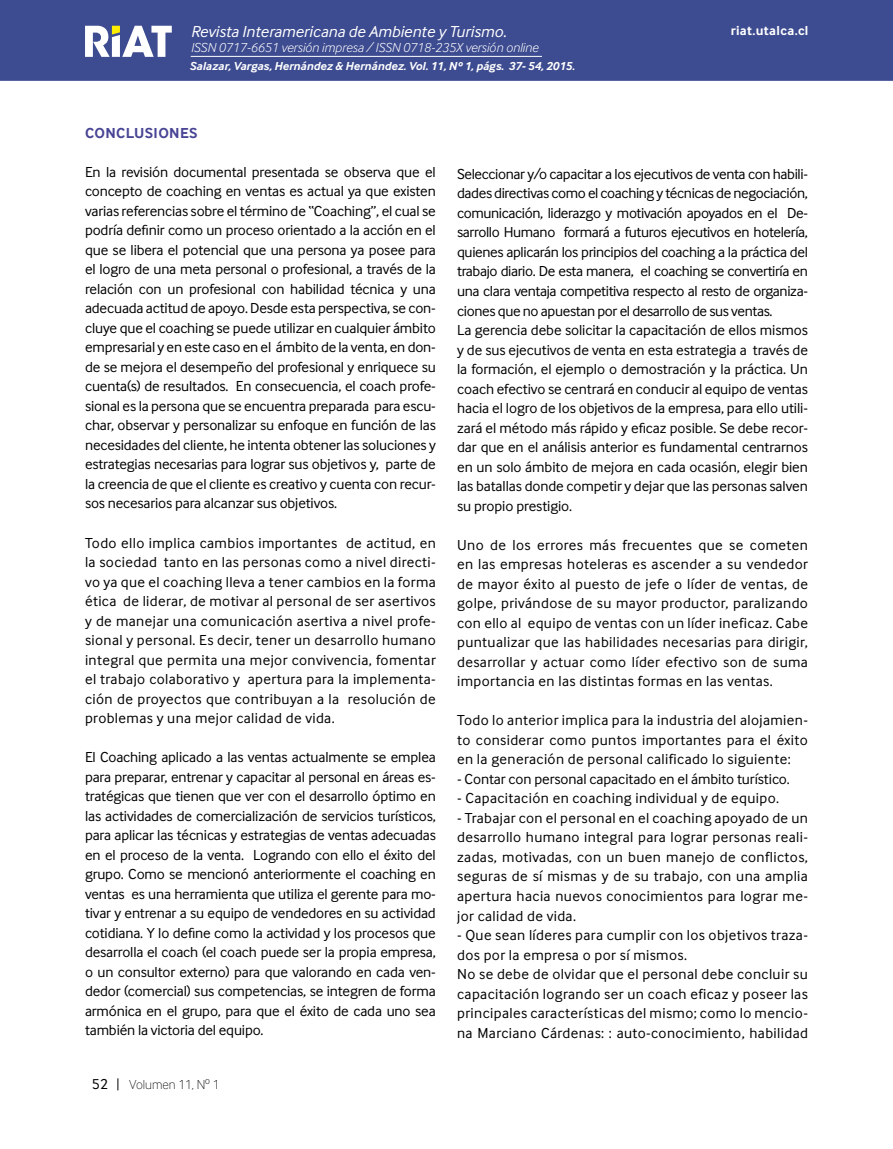
<style>
.page{position:relative;width:893px;height:1149px;background:#fff}
.page>*{position:absolute;margin:0;border:0;box-sizing:border-box;transform-origin:0 0}
.t1{font:italic 16.5px "Inter Face";color:#fff}
.t2{font:15px/19.5px "Inter Face";letter-spacing:-.005em;color:#000;text-align:justify}
.t3{font:15px/19.5px "Inter Face";letter-spacing:.025em;color:#000}
.t4{font:700 15px "Inter Face";letter-spacing:.025em;color:#484495}
.t5{font:italic 300 13.5px "Inter Face";color:#fff}
.t6{font:700 13.5px "Inter Face";letter-spacing:.025em;color:#fff}
.t7{font:100 13.5px "Inter Face";color:#000}
.t8{font:italic 700 12px "Inter Face";color:#fff}
</style>
<div class="page">
<div style="left:0;top:0;width:893px;height:81px;background:#3d4b90"></div>
<svg style="left:85px;top:26px;width:87px;height:31px"></svg>
<hr style="left:191px;top:56px;width:351px;height:1px;background:#fff">
<p class="t1" style="left:191px;top:22px;width:317px">Revista Interamericana de Ambiente y Turismo.</p>
<p class="t5" style="left:191px;top:39px;width:349px">ISSN 0717-6651 versión impresa / ISSN 0718-235X versión online</p>
<p class="t8" style="left:190px;top:59px;width:387px">Salazar, Vargas, Hernández &amp; Hernández. Vol. 11, Nº 1, págs. 37- 54, 2015.</p>
<p class="t6" style="left:731px;top:22px;width:79px">riat.utalca.cl</p>
<p class="t4" style="left:85px;top:124px;width:114px">CONCLUSIONES</p>
<p class="t2" style="left:85px;top:162px;width:352px">En la revisión documental presentada se observa que el concepto de coaching en ventas es actual ya que existen varias referencias sobre el término de “Coaching”, el cual se podría definir como un proceso orientado a la acción en el que se libera el potencial que una persona ya posee para el logro de una meta personal o profesional, a través de la relación con un profesional con habilidad técnica y una adecuada actitud de apoyo. Desde esta perspectiva, se con&shy;cluye que el coaching se puede utilizar en cualquier ámbito empresarial y en este caso en el ámbito de la venta, en don&shy;de se mejora el desempeño del profesional y enriquece su cuenta(s) de resultados. En consecuencia, el coach profe&shy;sional es la persona que se encuentra preparada para escu&shy;char, observar y personalizar su enfoque en función de las necesidades del cliente, he intenta obtener las soluciones y estrategias necesarias para lograr sus objetivos y, parte de la creencia de que el cliente es creativo y cuenta con recur&shy;sos necesarios para alcanzar sus objetivos.</p>
<p class="t2" style="left:85px;top:532px;width:352px">Todo ello implica cambios importantes de actitud, en la sociedad tanto en las personas como a nivel directi&shy;vo ya que el coaching lleva a tener cambios en la forma ética de liderar, de motivar al personal de ser asertivos y de manejar una comunicación asertiva a nivel profe&shy;sional y personal. Es decir, tener un desarrollo humano integral que permita una mejor convivencia, fomentar el trabajo colaborativo y apertura para la implementa&shy;ción de proyectos que contribuyan a la resolución de problemas y una mejor calidad de vida.</p>
<p class="t2" style="left:85px;top:747px;width:352px">El Coaching aplicado a las ventas actualmente se emplea para preparar, entrenar y capacitar al personal en áreas es&shy;tratégicas que tienen que ver con el desarrollo óptimo en las actividades de comercialización de servicios turísticos, para aplicar las técnicas y estrategias de ventas adecuadas en el proceso de la venta. Logrando con ello el éxito del grupo. Como se mencionó anteriormente el coaching en ventas es una herramienta que utiliza el gerente para mo&shy;tivar y entrenar a su equipo de vendedores en su actividad cotidiana. Y lo define como la actividad y los procesos que desarrolla el coach (el coach puede ser la propia empresa, o un consultor externo) para que valorando en cada ven&shy;dedor (comercial) sus competencias, se integren de forma armónica en el grupo, para que el éxito de cada uno sea también la victoria del equipo.</p>
<p class="t2" style="left:92px;top:1074px;width:18px">52</p>
<p class="t7" style="left:129px;top:1076px;width:92px">Volumen 11, Nº 1</p>
<p class="t2" style="left:457px;top:164px;width:352px;text-align:left">Seleccionar y/o capacitar a los ejecutivos de venta con habili&shy;dades directivas como el coaching y técnicas de negociación, comunicación, liderazgo y motivación apoyados en el De&shy;sarrollo Humano formará a futuros ejecutivos en hotelería, quienes aplicarán los principios del coaching a la práctica del trabajo diario. De esta manera, el coaching se convertiría en una clara ventaja competitiva respecto al resto de organiza&shy;ciones que no apuestan por el desarrollo de sus ventas.<br>La gerencia debe solicitar la capacitación de ellos mismos y de sus ejecutivos de venta en esta estrategia a través de la formación, el ejemplo o demostración y la práctica. Un coach efectivo se centrará en conducir al equipo de ventas hacia el logro de los objetivos de la empresa, para ello utili&shy;zará el método más rápido y eficaz posible. Se debe recor&shy;dar que en el análisis anterior es fundamental centrarnos en un solo ámbito de mejora en cada ocasión, elegir bien las batallas donde competir y dejar que las personas salven su propio prestigio.</p>
<p class="t2" style="left:457px;top:534px;width:352px">Uno de los errores más frecuentes que se cometen en las empresas hoteleras es ascender a su vendedor de mayor éxito al puesto de jefe o líder de ventas, de golpe, privándose de su mayor productor, paralizando con ello al equipo de ventas con un líder ineficaz. Cabe puntualizar que las habilidades necesarias para dirigir, desarrollar y actuar como líder efectivo son de suma importancia en las distintas formas en las ventas.</p>
<p class="t2" style="left:457px;top:710px;width:352px">Todo lo anterior implica para la industria del alojamien&shy;to considerar como puntos importantes para el éxito en la generación de personal calificado lo siguiente:</p>
<p class="t2" style="left:457px;top:768px;width:334px">- Contar con personal capacitado en el ámbito turístico.</p>
<p class="t3" style="left:457px;top:788px;width:324px">- Capacitación en coaching individual y de equipo.</p>
<p class="t2" style="left:457px;top:807px;width:352px">- Trabajar con el personal en el coaching apoyado de un desarrollo humano integral para lograr personas reali&shy;zadas, motivadas, con un buen manejo de conflictos, seguras de sí mismas y de su trabajo, con una amplia apertura hacia nuevos conocimientos para lograr me&shy;jor calidad de vida.</p>
<p class="t3" style="left:457px;top:924px;width:352px">- Que sean líderes para cumplir con los objetivos traza&shy;dos por la empresa o por sí mismos.<br>No se debe de olvidar que el personal debe concluir su capacitación logrando ser un coach eficaz y poseer las principales características del mismo; como lo mencio&shy;na Marciano Cárdenas: : auto-conocimiento, habilidad</p>
</div>
